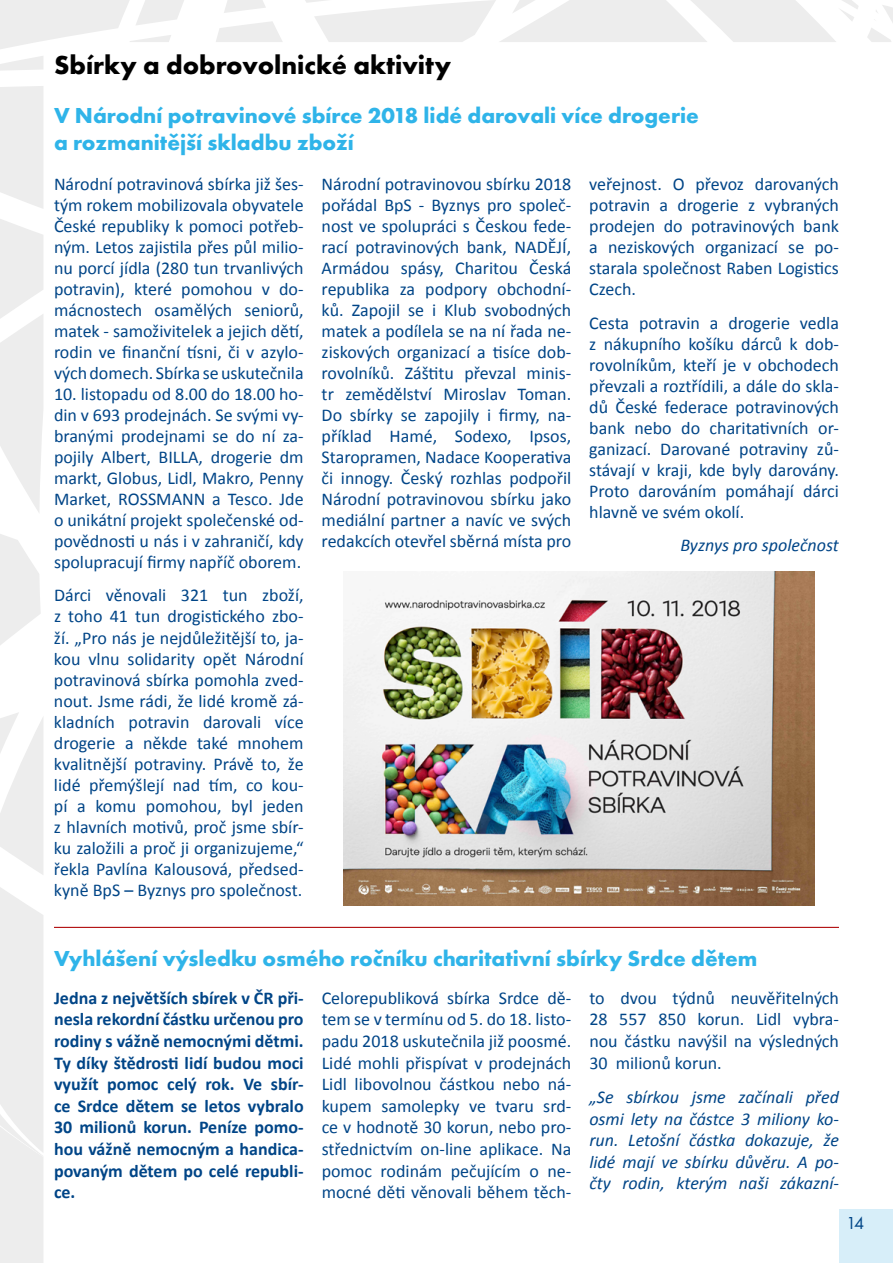
<style>
.page{position:relative;width:893px;height:1263px;background:#fff}
.page>*{position:absolute;margin:0;border:0;box-sizing:border-box;transform-origin:0 0}
.t1{font:700 27px "Futura PT";color:#000}
.t2{font:700 22.5px/27px "Futura PT";color:#2fb4e9}
.t3{font:18px/21px "Calibri";color:#004587;text-align:justify}
.t4{font:700 18px/21.6px "Calibri";color:#004587;text-align:justify}
.t5{font:italic 18px/21.6px "Calibri";color:#004587;text-align:justify}
.t6{font:18px "Futura PT";color:#004587}
</style>
<div class="page">
<div style="left:839px;top:1209px;width:54px;height:54px;background:#d7eef9"></div>
<svg style="left:224px;top:0;width:42px;height:13px"></svg>
<svg style="left:0;top:534px;width:41px;height:111px"></svg>
<svg style="left:216px;top:21px;width:67px;height:21px"></svg>
<svg style="left:0;top:86px;width:43px;height:426px"></svg>
<svg style="left:305px;top:0;width:553px;height:42px"></svg>
<svg style="left:0;top:712px;width:43px;height:551px"></svg>
<svg style="left:867px;top:5px;width:26px;height:37px"></svg>
<svg style="left:0;top:0;width:184px;height:71px"></svg>
<img style="left:343px;top:571px;width:472px;height:334px">
<hr style="left:54px;top:927px;width:785px;height:1px;background:#b20e10">
<h1 class="t1" style="left:54px;top:48px;width:398px">Sbírky a dobrovolnické aktivity</h1>
<p class="t2" style="left:54px;top:101px;width:646px">V Národní potravinové sbírce 2018 lidé darovali více drogerie a rozmanitější skladbu zboží</p>
<p class="t3" style="left:54px;top:173px;width:251px">Národní potravinová sbírka již šes&shy;tým rokem mobilizovala obyvatele České republiky k pomoci potřeb&shy;ným. Letos zajistila přes půl milio&shy;nu porcí jídla (280 tun trvanlivých potravin), které pomohou v do&shy;mácnostech osamělých seniorů, matek - samoživitelek a jejich dětí, rodin ve finanční tísni, či v azylo&shy;vých domech. Sbírka se uskutečnila</p>
<p class="t3" style="left:54px;top:383px;width:251px">10. listopadu od 8.00 do 18.00 ho&shy;din v 693 prodejnách. Se svými vy&shy;branými prodejnami se do ní za&shy;pojily Albert, BILLA, drogerie dm markt, Globus, Lidl, Makro, Penny Market, ROSSMANN a Tesco. Jde o unikátní projekt společenské od&shy;povědnosti u nás i v zahraničí, kdy spolupracují firmy napříč oborem.</p>
<p class="t3" style="left:54px;top:585px;width:251px">Dárci věnovali 321 tun zboží, z toho 41 tun drogistického zbo&shy;ží. „Pro nás je nejdůležitější to, ja&shy;kou vlnu solidarity opět Národní potravinová sbírka pomohla zved&shy;nout. Jsme rádi, že lidé kromě zá&shy;kladních potravin darovali více drogerie a někde také mnohem kvalitnější potraviny. Právě to, že lidé přemýšlejí nad tím, co kou&shy;pí a komu pomohou, byl jeden z hlavních motivů, proč jsme sbír&shy;ku založili a proč ji organizujeme,“ řekla Pavlína Kalousová, předsed&shy;kyně BpS – Byznys pro společnost.</p>
<p class="t3" style="left:322px;top:173px;width:251px">Národní potravinovou sbírku 2018 pořádal BpS - Byznys pro společ&shy;nost ve spolupráci s Českou fede&shy;rací potravinových bank, NADĚJÍ, Armádou spásy, Charitou Česká republika za podpory obchodní&shy;ků. Zapojil se i Klub svobodných matek a podílela se na ní řada ne&shy;ziskových organizací a tisíce dob&shy;rovolníků. Záštitu převzal minis&shy;tr zemědělství Miroslav Toman.<br>Do sbírky se zapojily i firmy, na&shy;příklad Hamé, Sodexo, Ipsos, Staropramen, Nadace Kooperativa či innogy. Český rozhlas podpořil Národní potravinovou sbírku jako mediální partner a navíc ve svých redakcích otevřel sběrná místa pro</p>
<p class="t3" style="left:589px;top:173px;width:251px">veřejnost. O převoz darovaných potravin a drogerie z vybraných prodejen do potravinových bank a neziskových organizací se po&shy;starala společnost Raben Logistics Czech.</p>
<p class="t3" style="left:589px;top:312px;width:251px">Cesta potravin a drogerie vedla z nákupního košíku dárců k dob&shy;rovolníkům, kteří je v obchodech převzali a roztřídili, a dále do skla&shy;dů České federace potravinových bank nebo do charitativních or&shy;ganizací. Darované potraviny zů&shy;stávají v kraji, kde byly darovány.<br>Proto darováním pomáhají dárci hlavně ve svém okolí.</p>
<p class="t5" style="left:680px;top:534px;width:160px">Byznys pro společnost</p>
<p class="t2" style="left:54px;top:945px;width:705px">Vyhlášení výsledku osmého ročníku charitativní sbírky Srdce dětem</p>
<p class="t4" style="left:54px;top:987px;width:251px">Jedna z největších sbírek v ČR při&shy;nesla rekordní částku určenou pro rodiny s vážně nemocnými dětmi.<br>Ty díky štědrosti lidí budou moci využít pomoc celý rok. Ve sbír&shy;ce Srdce dětem se letos vybralo 30 milionů korun. Peníze pomo&shy;hou vážně nemocným a handica&shy;povaným dětem po celé republi&shy;ce.</p>
<p class="t3" style="left:322px;top:987px;width:251px;line-height:21.6px">Celorepubliková sbírka Srdce dě&shy;tem se v termínu od 5. do 18. listo&shy;padu 2018 uskutečnila již poosmé.<br>Lidé mohli přispívat v prodejnách Lidl libovolnou částkou nebo ná&shy;kupem samolepky ve tvaru srd&shy;ce v hodnotě 30 korun, nebo pro&shy;střednictvím on-line aplikace. Na pomoc rodinám pečujícím o ne&shy;mocné děti věnovali během těch-</p>
<p class="t3" style="left:589px;top:987px;width:251px;line-height:21.6px">to dvou týdnů neuvěřitelných 28 557 850 korun. Lidl vybra&shy;nou částku navýšil na výsledných 30 milionů korun.</p>
<p class="t5" style="left:589px;top:1085px;width:251px">„Se sbírkou jsme začínali před osmi lety na částce 3 miliony ko&shy;run. Letošní částka dokazuje, že lidé mají ve sbírku důvěru. A po&shy;čty rodin, kterým naši zákazní-</p>
<p class="t6" style="left:846px;top:1212px;width:20px">14</p>
</div>
